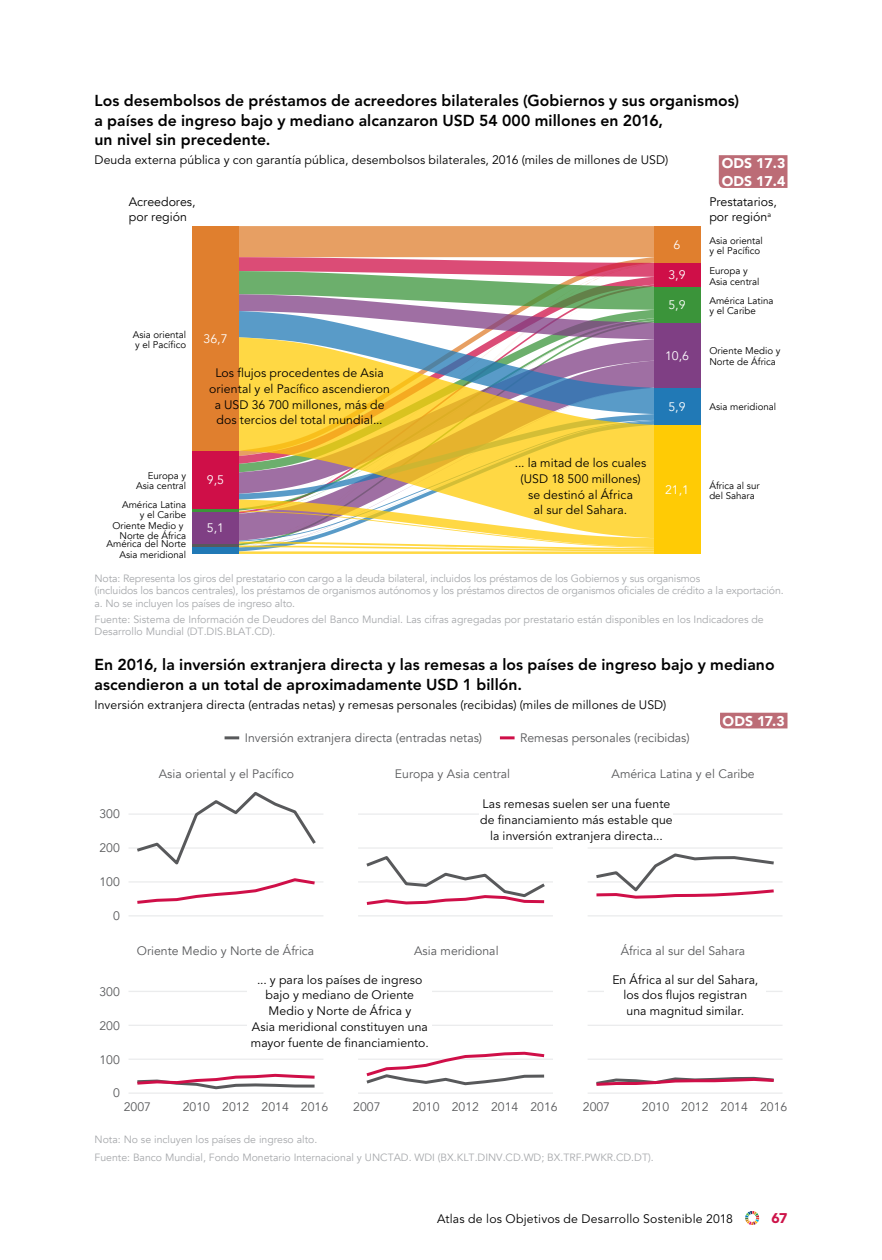
<style>
.page{position:relative;width:882px;height:1260px;background:#fff}
.page>*{position:absolute;margin:0;border:0;box-sizing:border-box;transform-origin:0 0}
.t1{font:800 15.75px/19.2px "Avenir LT Std";letter-spacing:.005em;color:#000}
.t2{font:900 14px/17.5px "Avenir LT Std";color:#fff}
.t3{font:900 14px "Avenir LT Std";color:#cd1349}
.t4{font:12.42px/14.9px "Avenir";color:#000}
.t5{font:12.42px "Avenir";color:#fff}
.t6{font:12.25px/15.8px "Avenir LT Std";letter-spacing:.01em;color:#000;text-align:center}
.t7{font:12.25px "Avenir";color:#58595b}
.t8{font:10.5px/12.4px "Avenir";letter-spacing:-.015em;color:#a7a9ac}
.t9{font:9.62px/10.5px "Avenir";color:#000}
</style>
<div class="page">
<svg style="left:745px;top:1211px;width:14px;height:14px"></svg>
<div style="left:719px;top:155px;width:69px;height:33px;background:#bc6c76"></div>
<svg style="left:720px;top:713px;width:68px;height:15px"></svg>
<svg style="left:239px;top:226px;width:415px;height:85px;background:#c09b7d"></svg>
<svg style="left:239px;top:311px;width:415px;height:26px"></svg>
<svg style="left:239px;top:337px;width:415px;height:77px;background:#bdb485"></svg>
<svg style="left:239px;top:414px;width:415px;height:140px;background:#e8ca6e"></svg>
<div style="left:192px;top:547px;width:47px;height:7px;background:#2179b6"></div>
<hr style="left:192px;top:544px;width:47px;height:3px;background:#58595b">
<div style="left:192px;top:512px;width:47px;height:32px;background:#7f3f84"></div>
<hr style="left:192px;top:509px;width:47px;height:3px;background:#3b943a">
<div style="left:192px;top:451px;width:47px;height:58px;background:#cf0f48"></div>
<div style="left:192px;top:226px;width:47px;height:225px;background:#e07f2e"></div>
<div style="left:654px;top:425px;width:46px;height:129px;background:#ffcb05"></div>
<div style="left:654px;top:388px;width:46px;height:37px;background:#2179b6"></div>
<div style="left:654px;top:323px;width:46px;height:65px;background:#7f3f84"></div>
<div style="left:654px;top:287px;width:46px;height:36px;background:#3b943a"></div>
<div style="left:654px;top:263px;width:46px;height:24px;background:#cf0f48"></div>
<div style="left:654px;top:226px;width:46px;height:37px;background:#e07f2e"></div>
<hr style="left:129px;top:915px;width:194px;height:1px;background:#ebeced">
<hr style="left:129px;top:881px;width:194px;height:2px;background:#ebeced">
<hr style="left:129px;top:847px;width:194px;height:2px;background:#ebeced">
<hr style="left:129px;top:813px;width:194px;height:2px;background:#ebeced">
<svg style="left:137px;top:792px;width:179px;height:73px"></svg>
<svg style="left:137px;top:878px;width:178px;height:26px"></svg>
<hr style="left:129px;top:1092px;width:194px;height:2px;background:#ebeced">
<hr style="left:129px;top:1059px;width:194px;height:1px;background:#ebeced">
<hr style="left:129px;top:1025px;width:194px;height:1px;background:#ebeced">
<hr style="left:129px;top:991px;width:194px;height:1px;background:#ebeced">
<svg style="left:137px;top:1073px;width:178px;height:17px"></svg>
<hr style="left:358px;top:915px;width:195px;height:1px;background:#ebeced">
<hr style="left:358px;top:881px;width:195px;height:2px;background:#ebeced">
<hr style="left:358px;top:847px;width:195px;height:2px;background:#ebeced">
<hr style="left:358px;top:813px;width:195px;height:2px;background:#ebeced">
<svg style="left:366px;top:856px;width:179px;height:49px"></svg>
<hr style="left:358px;top:1092px;width:195px;height:2px;background:#ebeced">
<hr style="left:358px;top:1059px;width:195px;height:1px;background:#ebeced">
<hr style="left:358px;top:1025px;width:195px;height:1px;background:#ebeced">
<hr style="left:358px;top:991px;width:195px;height:1px;background:#ebeced">
<svg style="left:366px;top:1051px;width:179px;height:35px"></svg>
<hr style="left:588px;top:915px;width:195px;height:1px;background:#ebeced">
<hr style="left:588px;top:881px;width:195px;height:2px;background:#ebeced">
<hr style="left:588px;top:847px;width:195px;height:2px;background:#ebeced">
<hr style="left:588px;top:813px;width:195px;height:2px;background:#ebeced">
<svg style="left:596px;top:853px;width:178px;height:46px"></svg>
<hr style="left:588px;top:1092px;width:195px;height:2px;background:#ebeced">
<hr style="left:588px;top:1059px;width:195px;height:1px;background:#ebeced">
<hr style="left:588px;top:1025px;width:195px;height:1px;background:#ebeced">
<hr style="left:588px;top:991px;width:195px;height:1px;background:#ebeced">
<svg style="left:596px;top:1076px;width:178px;height:10px"></svg>
<hr style="left:225px;top:736px;width:14px;height:3px;background:#58595b">
<hr style="left:500px;top:736px;width:15px;height:3px;background:#cf0f48">
<div style="left:480px;top:799px;width:193px;height:41px;background:#fff"></div>
<div style="left:248px;top:974px;width:184px;height:73px;background:#fff"></div>
<div style="left:605px;top:974px;width:161px;height:41px;background:#fff"></div>
<p class="t1" style="left:94px;top:91px;width:646px">Los desembolsos de préstamos de acreedores bilaterales (Gobiernos y sus organismos) a países de ingreso bajo y mediano alcanzaron USD 54 000 millones en 2016,<br>un nivel sin precedente.</p>
<p class="t6" style="left:94px;top:153px;width:575px">Deuda externa pública y con garantía pública, desembolsos bilaterales, 2016 (miles de millones de USD)</p>
<p class="t2" style="left:722px;top:154px;width:65px">ODS 17.3<br>ODS 17.4</p>
<p class="t4" style="left:129px;top:194px;width:68px">Acreedores, por región</p>
<p class="t4" style="left:709px;top:194px;width:69px">Prestatarios, por región<sup>a</sup></p>
<p class="t9" style="left:133px;top:329px;width:55px">Asia oriental y el Pacífico</p>
<p class="t5" style="left:204px;top:331px;width:26px">36,7</p>
<p class="t6" style="left:209px;top:365px;width:182px">Los flujos procedentes de Asia oriental y el Pacífico ascendieron a USD 36 700 millones, más de dos tercios del total mundial...</p>
<p class="t9" style="left:136px;top:471px;width:52px;text-align:right">Europa y<br>Asia central</p>
<p class="t9" style="left:122px;top:499px;width:66px;text-align:right">América Latina y el Caribe</p>
<p class="t9" style="left:112px;top:520px;width:75px;text-align:right">Oriente Medio y<br>Norte de África</p>
<p class="t9" style="left:106px;top:539px;width:81px">América del Norte</p>
<p class="t9" style="left:119px;top:549px;width:68px">Asia meridional</p>
<p class="t5" style="left:207px;top:472px;width:19px">9,5</p>
<p class="t5" style="left:207px;top:520px;width:19px">5,1</p>
<p class="t6" style="left:515px;top:455px;width:133px">... la mitad de los cuales (USD 18 500 millones) se destinó al África<br>al sur del Sahara.</p>
<p class="t5" style="left:674px;top:237px;width:8px">6</p>
<p class="t5" style="left:668px;top:267px;width:19px">3,9</p>
<p class="t5" style="left:668px;top:297px;width:19px">5,9</p>
<p class="t5" style="left:665px;top:348px;width:26px">10,6</p>
<p class="t5" style="left:668px;top:399px;width:19px">5,9</p>
<p class="t5" style="left:665px;top:482px;width:26px">21,1</p>
<p class="t9" style="left:709px;top:235px;width:55px">Asia oriental y el Pacífico</p>
<p class="t9" style="left:709px;top:266px;width:52px">Europa y<br>Asia central</p>
<p class="t9" style="left:709px;top:295px;width:66px">América Latina y el Caribe</p>
<p class="t9" style="left:709px;top:346px;width:73px">Oriente Medio y<br>Norte de África</p>
<p class="t9" style="left:709px;top:402px;width:68px">Asia meridional</p>
<p class="t9" style="left:709px;top:480px;width:52px">África al sur del Sahara</p>
<p class="t8" style="left:94px;top:572px;width:691px">Nota: Representa los giros del prestatario con cargo a la deuda bilateral, incluidos los préstamos de los Gobiernos y sus organismos<br>(incluidos los bancos centrales), los préstamos de organismos autónomos y los préstamos directos de organismos oficiales de crédito a la exportación. a. No se incluyen los países de ingreso alto.</p>
<p class="t8" style="left:94px;top:613px;width:671px">Fuente: Sistema de Información de Deudores del Banco Mundial. Las cifras agregadas por prestatario están disponibles en los Indicadores de<br>Desarrollo Mundial (DT.DIS.BLAT.CD).</p>
<p class="t1" style="left:94px;top:655px;width:682px">En 2016, la inversión extranjera directa y las remesas a los países de ingreso bajo y mediano ascendieron a un total de aproximadamente USD 1 billón.</p>
<p class="t6" style="left:94px;top:697px;width:573px">Inversión extranjera directa (entradas netas) y remesas personales (recibidas) (miles de millones de USD)</p>
<p class="t7" style="left:245px;top:731px;width:239px">Inversión extranjera directa (entradas netas)</p>
<p class="t7" style="left:520px;top:731px;width:171px">Remesas personales (recibidas)</p>
<p class="t2" style="left:723px;top:712px;width:64px">ODS 17.3</p>
<p class="t7" style="left:99px;top:807px;width:22px">300</p>
<p class="t7" style="left:99px;top:841px;width:22px">200</p>
<p class="t7" style="left:99px;top:875px;width:22px">100</p>
<p class="t7" style="left:113px;top:909px;width:8px">0</p>
<p class="t7" style="left:99px;top:984px;width:22px">300</p>
<p class="t7" style="left:99px;top:1018px;width:22px">200</p>
<p class="t7" style="left:99px;top:1052px;width:22px">100</p>
<p class="t7" style="left:113px;top:1086px;width:8px">0</p>
<p class="t7" style="left:159px;top:766px;width:137px">Asia oriental y el Pacífico</p>
<p class="t7" style="left:395px;top:766px;width:117px">Europa y Asia central</p>
<p class="t7" style="left:612px;top:766px;width:145px">América Latina y el Caribe</p>
<p class="t6" style="left:480px;top:797px;width:194px">Las remesas suelen ser una fuente de financiamiento más estable que la inversión extranjera directa...</p>
<p class="t7" style="left:137px;top:944px;width:179px">Oriente Medio y Norte de África</p>
<p class="t7" style="left:414px;top:944px;width:86px">Asia meridional</p>
<p class="t7" style="left:621px;top:944px;width:126px">África al sur del Sahara</p>
<p class="t6" style="left:251px;top:972px;width:179px">... y para los países de ingreso bajo y mediano de Oriente<br>Medio y Norte de África y<br>Asia meridional constituyen una mayor fuente de financiamiento.</p>
<p class="t6" style="left:612px;top:972px;width:148px">En África al sur del Sahara, los dos flujos registran una magnitud similar.</p>
<p class="t7" style="left:124px;top:1099px;width:29px">2007</p>
<p class="t7" style="left:183px;top:1099px;width:147px">2010 2012 2014 2016</p>
<p class="t7" style="left:353px;top:1099px;width:29px">2007</p>
<p class="t7" style="left:412px;top:1099px;width:147px">2010 2012 2014 2016</p>
<p class="t7" style="left:583px;top:1099px;width:29px">2007</p>
<p class="t7" style="left:642px;top:1099px;width:147px">2010 2012 2014 2016</p>
<p class="t8" style="left:94px;top:1131px;width:561px;line-height:17.5px">Nota: No se incluyen los países de ingreso alto.<br>Fuente: Banco Mundial, Fondo Monetario Internacional y UNCTAD. WDI (BX.KLT.DINV.CD.WD; BX.TRF.PWKR.CD.DT).</p>
<p class="t6" style="left:437px;top:1212px;width:297px">Atlas de los Objetivos de Desarrollo Sostenible 2018</p>
<p class="t3" style="left:771px;top:1210px;width:18px">67</p>
</div>
